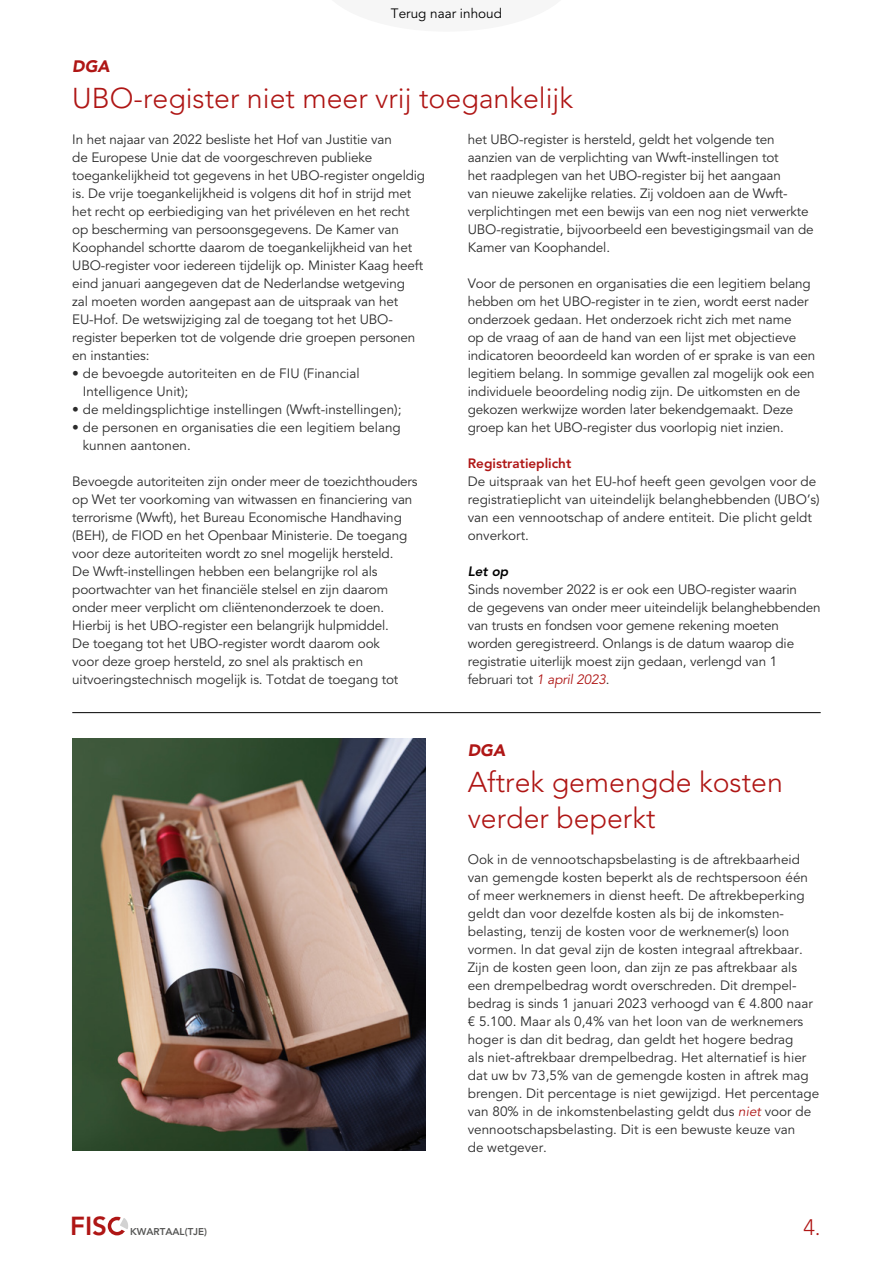
<style>
.page{position:relative;width:893px;height:1263px;background:#fff}
.page>*{position:absolute;margin:0;border:0;box-sizing:border-box;transform-origin:0 0}
.t1{font:300 28.5px/36px "Avenir LT";color:#af1615}
.t2{font:800 25.95px "Avenir LT";color:#af1615}
.t3{font:300 22.2px "Avenir LT";color:#af1615}
.t4{font:italic 900 16.5px "Avenir LT";color:#af1615}
.t5{font:13.5px/18px "Avenir LT";letter-spacing:-.01em;color:#2c2c2c}
.t6{font:800 13.5px "Avenir LT";color:#af1615}
.t7{font:13.5px "Avenir LT";color:#000}
.t8{font:italic 800 13.5px "Avenir LT";color:#000}
.t9{font:800 9.9px "Avenir LT";color:#575756}
.s1{font-style:italic;color:#af1615}
</style>
<div class="page">
<div style="left:108px;top:1217px;width:18px;height:18px;border:3px solid #af1615;border-radius:50%"></div>
<svg style="left:114px;top:1216px;width:14px;height:19px"></svg>
<hr style="left:72px;top:712px;width:749px;height:1px;background:#000">
<img style="left:72px;top:738px;width:353px;height:412px">
<p class="t7" style="left:391px;top:5px;width:113px">Terug naar inhoud</p>
<p class="t4" style="left:72px;top:56px;width:39px">DGA</p>
<h1 class="t1" style="left:72px;top:80px;width:502px">UBO-register niet meer vrij toegankelijk</h1>
<p class="t5" style="left:72px;top:131px;width:354px">In het najaar van 2022 besliste het Hof van Justitie van<br>de Europese Unie dat de voorgeschreven publieke toegankelijkheid tot gegevens in het UBO-register ongeldig is. De vrije toegankelijkheid is volgens dit hof in strijd met het recht op eerbiediging van het privéleven en het recht op bescherming van persoonsgegevens. De Kamer van Koophandel schortte daarom de toegankelijkheid van het UBO-register voor iedereen tijdelijk op. Minister Kaag heeft eind januari aangegeven dat de Nederlandse wetgeving<br>zal moeten worden aangepast aan de uitspraak van het EU-Hof. De wetswijziging zal de toegang tot het UBO&shy;register beperken tot de volgende drie groepen personen en instanties:</p>
<p class="t5" style="left:83px;top:365px;width:278px;text-indent:-11px">• de bevoegde autoriteiten en de FIU (Financial<br>Intelligence Unit);</p>
<p class="t5" style="left:72px;top:401px;width:331px">• de meldingsplichtige instellingen (Wwft-instellingen);</p>
<p class="t5" style="left:83px;top:419px;width:320px;text-indent:-11px">• de personen en organisaties die een legitiem belang kunnen aantonen.</p>
<p class="t5" style="left:72px;top:473px;width:347px">Bevoegde autoriteiten zijn onder meer de toezichthouders op Wet ter voorkoming van witwassen en financiering van terrorisme (Wwft), het Bureau Economische Handhaving (BEH), de FIOD en het Openbaar Ministerie. De toegang voor deze autoriteiten wordt zo snel mogelijk hersteld.<br>De Wwft-instellingen hebben een belangrijke rol als poortwachter van het financiële stelsel en zijn daarom onder meer verplicht om cliëntenonderzoek te doen.<br>Hierbij is het UBO-register een belangrijk hulpmiddel.<br>De toegang tot het UBO-register wordt daarom ook<br>voor deze groep hersteld, zo snel als praktisch en uitvoeringstechnisch mogelijk is. Totdat de toegang tot</p>
<h2 class="t2" style="left:70px;top:1210px;width:38px">FIS</h2>
<p class="t9" style="left:130px;top:1226px;width:79px">KWARTAAL(TJE)</p>
<p class="t5" style="left:468px;top:131px;width:347px">het UBO-register is hersteld, geldt het volgende ten aanzien van de verplichting van Wwft-instellingen tot<br>het raadplegen van het UBO-register bij het aangaan<br>van nieuwe zakelijke relaties. Zij voldoen aan de Wwft&shy;verplichtingen met een bewijs van een nog niet verwerkte UBO-registratie, bijvoorbeeld een bevestigingsmail van de Kamer van Koophandel.</p>
<p class="t5" style="left:468px;top:275px;width:349px">Voor de personen en organisaties die een legitiem belang hebben om het UBO-register in te zien, wordt eerst nader onderzoek gedaan. Het onderzoek richt zich met name<br>op de vraag of aan de hand van een lijst met objectieve indicatoren beoordeeld kan worden of er sprake is van een legitiem belang. In sommige gevallen zal mogelijk ook een individuele beoordeling nodig zijn. De uitkomsten en de gekozen werkwijze worden later bekendgemaakt. Deze groep kan het UBO-register dus voorlopig niet inzien.</p>
<p class="t6" style="left:468px;top:455px;width:105px">Registratieplicht</p>
<p class="t5" style="left:468px;top:473px;width:353px">De uitspraak van het EU-hof heeft geen gevolgen voor de registratieplicht van uiteindelijk belanghebbenden (UBO’s) van een vennootschap of andere entiteit. Die plicht geldt onverkort.</p>
<p class="t8" style="left:468px;top:563px;width:42px">Let op</p>
<p class="t5" style="left:468px;top:581px;width:354px">Sinds november 2022 is er ook een UBO-register waarin<br>de gegevens van onder meer uiteindelijk belanghebbenden van trusts en fondsen voor gemene rekening moeten worden geregistreerd. Onlangs is de datum waarop die registratie uiterlijk moest zijn gedaan, verlengd van 1 februari tot <span class="s1">1 april 2023</span>.</p>
<p class="t4" style="left:468px;top:740px;width:39px">DGA</p>
<h1 class="t1" style="left:468px;top:764px;width:317px">Aftrek gemengde kosten verder beperkt</h1>
<p class="t5" style="left:468px;top:851px;width:353px">Ook in de vennootschapsbelasting is de aftrekbaarheid van gemengde kosten beperkt als de rechtspersoon één of meer werknemers in dienst heeft. De aftrekbeperking geldt dan voor dezelfde kosten als bij de inkomsten&shy;belasting, tenzij de kosten voor de werknemer(s) loon vormen. In dat geval zijn de kosten integraal aftrekbaar.<br>Zijn de kosten geen loon, dan zijn ze pas aftrekbaar als een drempelbedrag wordt overschreden. Dit drempel&shy;bedrag is sinds 1 januari 2023 verhoogd van € 4.800 naar € 5.100. Maar als 0,4% van het loon van de werknemers hoger is dan dit bedrag, dan geldt het hogere bedrag<br>als niet-aftrekbaar drempelbedrag. Het alternatief is hier dat uw bv 73,5% van de gemengde kosten in aftrek mag brengen. Dit percentage is niet gewijzigd. Het percentage van 80% in de inkomstenbelasting geldt dus <span class="s1">niet</span> voor de vennootschapsbelasting. Dit is een bewuste keuze van<br>de wetgever.</p>
<h3 class="t3" style="left:803px;top:1214px;width:19px">4.</h3>
</div>
